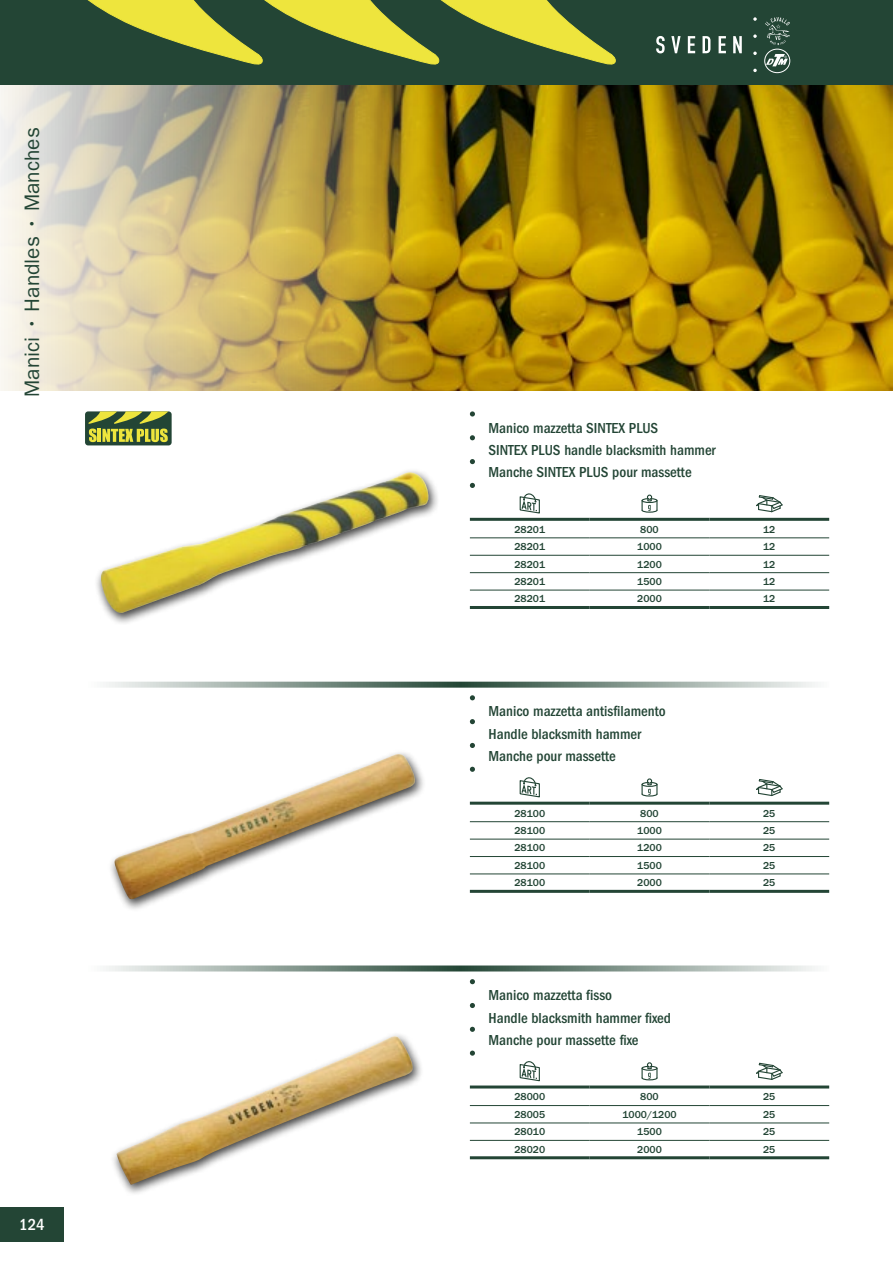
<style>
.page{position:relative;width:893px;height:1263px;background:#fff}
.page>*{position:absolute;margin:0;border:0;box-sizing:border-box;transform-origin:0 0}
.t1{font:21px "ITC Franklin Gothic Std";color:#234535}
.t2{font:500 condensed 16.5px "ITC Franklin Gothic Std";color:#fff}
.t3{font:500 condensed 15px/22.2px "ITC Franklin Gothic Std";color:#234535}
.t4{font:500 10.5px "ITC Franklin Gothic Std";color:#234535}
</style>
<div class="page">
<hr style="left:470px;top:537px;width:120px;height:1px;background:#234535">
<hr style="left:590px;top:537px;width:119px;height:1px;background:#234535">
<hr style="left:709px;top:537px;width:120px;height:1px;background:#234535">
<hr style="left:470px;top:555px;width:120px;height:1px;background:#234535">
<hr style="left:590px;top:555px;width:119px;height:1px;background:#234535">
<hr style="left:709px;top:555px;width:120px;height:1px;background:#234535">
<hr style="left:470px;top:572px;width:120px;height:1px;background:#234535">
<hr style="left:590px;top:572px;width:119px;height:1px;background:#234535">
<hr style="left:709px;top:572px;width:120px;height:1px;background:#234535">
<hr style="left:470px;top:590px;width:120px;height:1px;background:#234535">
<hr style="left:590px;top:590px;width:119px;height:1px;background:#234535">
<hr style="left:709px;top:590px;width:120px;height:1px;background:#234535">
<hr style="left:470px;top:518px;width:120px;height:3px;background:#234535">
<hr style="left:590px;top:518px;width:119px;height:3px;background:#234535">
<hr style="left:709px;top:518px;width:120px;height:3px;background:#234535">
<hr style="left:470px;top:606px;width:120px;height:3px;background:#234535">
<hr style="left:590px;top:606px;width:119px;height:3px;background:#234535">
<hr style="left:709px;top:606px;width:120px;height:3px;background:#234535">
<svg style="left:520px;top:493px;width:20px;height:21px"></svg>
<svg style="left:641px;top:495px;width:17px;height:18px"></svg>
<svg style="left:756px;top:495px;width:27px;height:17px"></svg>
<hr style="left:470px;top:1105px;width:120px;height:1px;background:#234535">
<hr style="left:590px;top:1105px;width:119px;height:1px;background:#234535">
<hr style="left:709px;top:1105px;width:120px;height:1px;background:#234535">
<hr style="left:470px;top:1122px;width:120px;height:1px;background:#234535">
<hr style="left:590px;top:1122px;width:119px;height:1px;background:#234535">
<hr style="left:709px;top:1122px;width:120px;height:1px;background:#234535">
<hr style="left:470px;top:1140px;width:120px;height:1px;background:#234535">
<hr style="left:590px;top:1140px;width:119px;height:1px;background:#234535">
<hr style="left:709px;top:1140px;width:120px;height:1px;background:#234535">
<hr style="left:470px;top:1085px;width:120px;height:3px;background:#234535">
<hr style="left:590px;top:1085px;width:119px;height:3px;background:#234535">
<hr style="left:709px;top:1085px;width:120px;height:3px;background:#234535">
<hr style="left:470px;top:1156px;width:120px;height:3px;background:#234535">
<hr style="left:590px;top:1156px;width:119px;height:3px;background:#234535">
<hr style="left:709px;top:1156px;width:120px;height:3px;background:#234535">
<svg style="left:520px;top:1061px;width:20px;height:20px"></svg>
<svg style="left:641px;top:1062px;width:17px;height:19px"></svg>
<svg style="left:756px;top:1063px;width:27px;height:17px"></svg>
<hr style="left:470px;top:821px;width:120px;height:1px;background:#234535">
<hr style="left:590px;top:821px;width:119px;height:1px;background:#234535">
<hr style="left:709px;top:821px;width:120px;height:1px;background:#234535">
<hr style="left:470px;top:839px;width:120px;height:1px;background:#234535">
<hr style="left:590px;top:839px;width:119px;height:1px;background:#234535">
<hr style="left:709px;top:839px;width:120px;height:1px;background:#234535">
<hr style="left:470px;top:856px;width:120px;height:1px;background:#234535">
<hr style="left:590px;top:856px;width:119px;height:1px;background:#234535">
<hr style="left:709px;top:856px;width:120px;height:1px;background:#234535">
<hr style="left:470px;top:873px;width:120px;height:1px;background:#234535">
<hr style="left:590px;top:873px;width:119px;height:1px;background:#234535">
<hr style="left:709px;top:873px;width:120px;height:1px;background:#234535">
<hr style="left:470px;top:802px;width:120px;height:3px;background:#234535">
<hr style="left:590px;top:802px;width:119px;height:3px;background:#234535">
<hr style="left:709px;top:802px;width:120px;height:3px;background:#234535">
<hr style="left:470px;top:890px;width:120px;height:3px;background:#234535">
<hr style="left:590px;top:890px;width:119px;height:3px;background:#234535">
<hr style="left:709px;top:890px;width:120px;height:3px;background:#234535">
<svg style="left:520px;top:777px;width:20px;height:20px"></svg>
<svg style="left:641px;top:778px;width:17px;height:19px"></svg>
<svg style="left:756px;top:779px;width:27px;height:17px"></svg>
<div style="left:108px;top:749px;width:318px;height:162px;background:#000;opacity:.75"></div>
<img style="left:114px;top:754px;width:303px;height:146px">
<img style="left:116px;top:1036px;width:298px;height:149px">
<div style="left:94px;top:467px;width:345px;height:158px;background:#000;opacity:.75"></div>
<img style="left:99px;top:472px;width:330px;height:144px">
<img style="left:0;top:85px;width:893px;height:305px">
<div style="left:85px;top:411px;width:87px;height:34px;background:#234535;border-radius:3px"></div>
<svg style="left:88px;top:411px;width:80px;height:31px"></svg>
<svg style="left:106px;top:682px;width:709px;height:6px;background:#91a29a"></svg>
<svg style="left:106px;top:965px;width:709px;height:6px;background:#95a59d"></svg>
<svg style="left:470px;top:411px;width:5px;height:5px"></svg>
<svg style="left:470px;top:483px;width:5px;height:5px"></svg>
<svg style="left:470px;top:459px;width:5px;height:5px"></svg>
<svg style="left:470px;top:435px;width:5px;height:5px"></svg>
<svg style="left:470px;top:695px;width:5px;height:5px"></svg>
<svg style="left:470px;top:767px;width:5px;height:5px"></svg>
<svg style="left:470px;top:743px;width:5px;height:5px"></svg>
<svg style="left:470px;top:719px;width:5px;height:5px"></svg>
<svg style="left:470px;top:979px;width:5px;height:5px"></svg>
<svg style="left:470px;top:1050px;width:5px;height:6px"></svg>
<svg style="left:470px;top:1027px;width:5px;height:5px"></svg>
<svg style="left:470px;top:1003px;width:5px;height:5px"></svg>
<div style="left:0;top:0;width:893px;height:85px;background:#234535"></div>
<svg style="left:87px;top:0;width:529px;height:65px"></svg>
<svg style="left:656px;top:36px;width:9px;height:17px"></svg>
<svg style="left:671px;top:36px;width:10px;height:17px"></svg>
<svg style="left:688px;top:36px;width:7px;height:17px"></svg>
<svg style="left:702px;top:36px;width:8px;height:17px"></svg>
<svg style="left:719px;top:36px;width:7px;height:17px"></svg>
<svg style="left:733px;top:36px;width:9px;height:17px"></svg>
<svg style="left:753px;top:17px;width:4px;height:4px"></svg>
<svg style="left:753px;top:34px;width:4px;height:4px"></svg>
<svg style="left:753px;top:52px;width:4px;height:3px"></svg>
<svg style="left:753px;top:69px;width:4px;height:3px"></svg>
<svg style="left:765px;top:17px;width:25px;height:28px"></svg>
<div style="left:764px;top:49px;width:26px;height:24px;border:1px solid #fff;border-radius:50%"></div>
<svg style="left:766px;top:54px;width:22px;height:12px"></svg>
<div style="left:0;top:1208px;width:64px;height:34px;background:#234535"></div>
<h1 class="t1" style="left:20px;top:397px;width:271px;rotate:-90deg">Manici • Handles • Manches</h1>
<p class="t2" style="left:19px;top:1215px;width:27px">124</p>
<p class="t3" style="left:489px;top:417px;width:229px">Manico mazzetta SINTEX PLUS<br>SINTEX PLUS handle blacksmith hammer<br>Manche SINTEX PLUS pour massette</p>
<p class="t4" style="left:514px;top:523px;width:32px">28201</p>
<p class="t4" style="left:640px;top:523px;width:20px">800</p>
<p class="t4" style="left:763px;top:523px;width:14px">12</p>
<p class="t4" style="left:514px;top:541px;width:32px">28201</p>
<p class="t4" style="left:637px;top:541px;width:26px">1000</p>
<p class="t4" style="left:763px;top:541px;width:14px">12</p>
<p class="t4" style="left:514px;top:558px;width:32px">28201</p>
<p class="t4" style="left:637px;top:558px;width:26px">1200</p>
<p class="t4" style="left:763px;top:558px;width:14px">12</p>
<p class="t4" style="left:514px;top:576px;width:32px">28201</p>
<p class="t4" style="left:637px;top:576px;width:26px">1500</p>
<p class="t4" style="left:763px;top:576px;width:14px">12</p>
<p class="t4" style="left:514px;top:593px;width:32px">28201</p>
<p class="t4" style="left:637px;top:593px;width:26px">2000</p>
<p class="t4" style="left:763px;top:593px;width:14px">12</p>
<p class="t3" style="left:489px;top:700px;width:179px">Manico mazzetta antisfilamento<br>Handle blacksmith hammer<br>Manche pour massette</p>
<p class="t4" style="left:514px;top:807px;width:32px">28100</p>
<p class="t4" style="left:640px;top:807px;width:20px">800</p>
<p class="t4" style="left:763px;top:807px;width:14px">25</p>
<p class="t4" style="left:514px;top:825px;width:32px">28100</p>
<p class="t4" style="left:637px;top:825px;width:26px">1000</p>
<p class="t4" style="left:763px;top:825px;width:14px">25</p>
<p class="t4" style="left:514px;top:842px;width:32px">28100</p>
<p class="t4" style="left:637px;top:842px;width:26px">1200</p>
<p class="t4" style="left:763px;top:842px;width:14px">25</p>
<p class="t4" style="left:514px;top:859px;width:32px">28100</p>
<p class="t4" style="left:637px;top:859px;width:26px">1500</p>
<p class="t4" style="left:763px;top:859px;width:14px">25</p>
<p class="t4" style="left:514px;top:877px;width:32px">28100</p>
<p class="t4" style="left:637px;top:877px;width:26px">2000</p>
<p class="t4" style="left:763px;top:877px;width:14px">25</p>
<p class="t3" style="left:489px;top:984px;width:184px">Manico mazzetta fisso<br>Handle blacksmith hammer fixed<br>Manche pour massette fixe</p>
<p class="t4" style="left:514px;top:1091px;width:32px">28000</p>
<p class="t4" style="left:640px;top:1091px;width:20px">800</p>
<p class="t4" style="left:763px;top:1091px;width:14px">25</p>
<p class="t4" style="left:514px;top:1108px;width:32px">28005</p>
<p class="t4" style="left:622px;top:1108px;width:56px">1000/1200</p>
<p class="t4" style="left:763px;top:1108px;width:14px">25</p>
<p class="t4" style="left:514px;top:1126px;width:32px">28010</p>
<p class="t4" style="left:637px;top:1126px;width:26px">1500</p>
<p class="t4" style="left:763px;top:1126px;width:14px">25</p>
<p class="t4" style="left:514px;top:1143px;width:32px">28020</p>
<p class="t4" style="left:637px;top:1143px;width:26px">2000</p>
<p class="t4" style="left:763px;top:1143px;width:14px">25</p>
</div>
